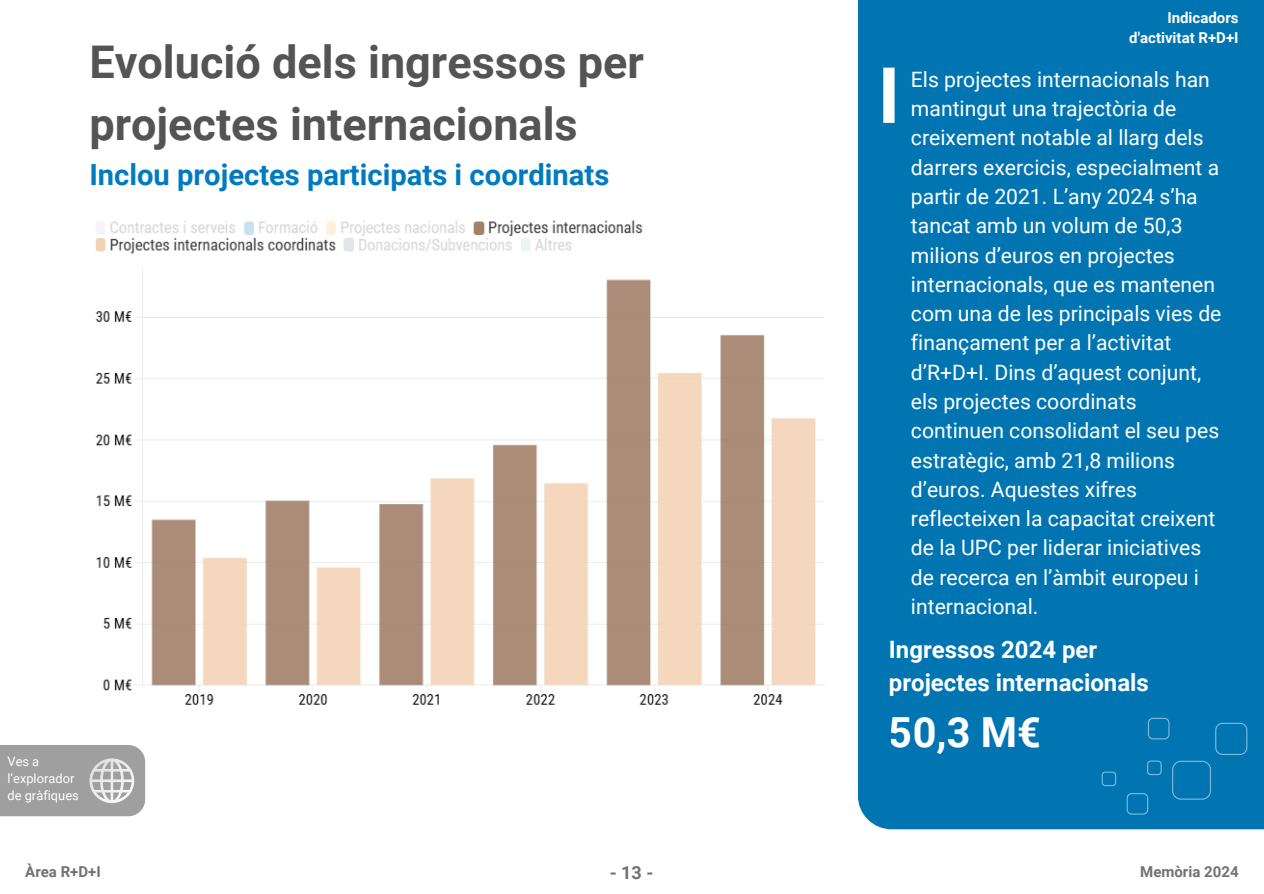
<style>
.page{position:relative;width:1264px;height:894px;background:#fff}
.page>*{position:absolute;margin:0;border:0;box-sizing:border-box;transform-origin:0 0}
.t1{font:700 45px/61.9px "Roboto";color:#545454}
.t2{font:700 41.55px "Roboto";color:#fff}
.t3{font:700 29.1px "Roboto";color:#007bc0}
.t4{font:700 24px/32.7px "Roboto";color:#fff}
.t5{font:21.15px/29.2px "Roboto";color:#fff}
.t6{font:700 18px "Roboto";color:#717273}
.t7{font:700 15px/20.2px "Roboto";color:#fff;text-align:right}
.t8{font:700 15px "Roboto";color:#717273}
.t9{font:12.9px/17.1px "Roboto";color:#fff}
</style>
<div class="page">
<div style="left:857px;top:0;width:406px;height:829px;background:#0075b2"></div>
<svg style="left:1147px;top:717px;width:22px;height:22px"></svg>
<svg style="left:1172px;top:760px;width:38px;height:39px"></svg>
<svg style="left:1215px;top:722px;width:32px;height:32px"></svg>
<svg style="left:1147px;top:760px;width:14px;height:14px"></svg>
<svg style="left:1126px;top:793px;width:22px;height:21px"></svg>
<svg style="left:1101px;top:771px;width:15px;height:14px"></svg>
<div style="left:883px;top:68px;width:11px;height:55px;background:#fff"></div>
<div style="left:0;top:744px;width:145px;height:72px;background:#9f9f9f"></div>
<svg style="left:89px;top:758px;width:45px;height:45px"></svg>
<img style="left:95px;top:220px;width:730px;height:485px">
<h1 class="t1" style="left:89px;top:32px;width:556px">Evolució dels ingressos per projectes internacionals</h1>
<h3 class="t3" style="left:89px;top:158px;width:521px">Inclou projectes participats i coordinats</h3>
<p class="t9" style="left:8px;top:752px;width:73px">Ves a l’explorador de gràfiques</p>
<p class="t7" style="left:1129px;top:7px;width:111px">Indicadors d'activitat R+D+I</p>
<p class="t5" style="left:911px;top:65px;width:312px">Els projectes internacionals han mantingut una trajectòria de creixement notable al llarg dels darrers exercicis, especialment a partir de 2021. L’any 2024 s’ha tancat amb un volum de 50,3 milions d’euros en projectes internacionals, que es mantenen com una de les principals vies de finançament per a l’activitat d’R+D+I. Dins d’aquest conjunt, els projectes coordinats continuen consolidant el seu pes estratègic, amb 21,8 milions d’euros. Aquestes xifres reflecteixen la capacitat creixent de la UPC per liderar iniciatives de recerca en l’àmbit europeu i internacional.</p>
<p class="t4" style="left:888px;top:633px;width:261px">Ingressos 2024 per projectes internacionals</p>
<h2 class="t2" style="left:888px;top:708px;width:153px">50,3 M€</h2>
<p class="t8" style="left:25px;top:862px;width:77px">Àrea R+D+I</p>
<p class="t6" style="left:609px;top:862px;width:45px">- 13 -</p>
<p class="t8" style="left:1140px;top:862px;width:100px">Memòria 2024</p>
</div>
